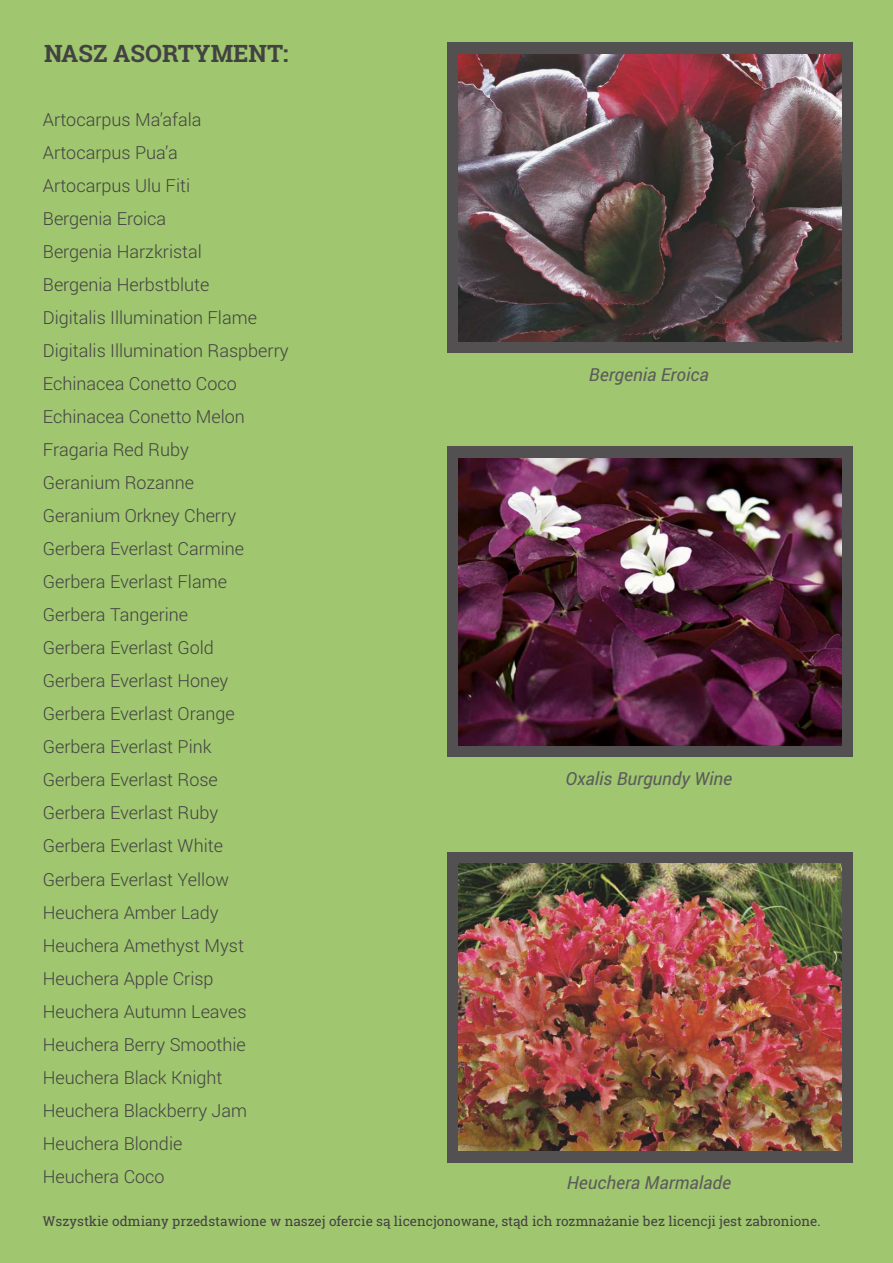
<style>
.page{position:relative;width:893px;height:1263px;background:#a0c66f}
.page>*{position:absolute;margin:0;border:0;box-sizing:border-box;transform-origin:0 0}
.t1{font:700 24px "Roboto Slab";color:#434242}
.t2{font:300 18px/33px "Roboto";color:#434242}
.t3{font:italic 18px "Roboto";color:#5b5b5b}
.t4{font:13.5px "Roboto Slab";color:#434242}
</style>
<div class="page">
<div style="left:447px;top:43px;width:405px;height:310px;background:#525050"></div>
<img style="left:458px;top:54px;width:383px;height:287px">
<div style="left:447px;top:447px;width:405px;height:310px;background:#525050"></div>
<img style="left:458px;top:458px;width:383px;height:287px">
<div style="left:447px;top:852px;width:405px;height:310px;background:#525050"></div>
<img style="left:458px;top:863px;width:383px;height:288px">
<h1 class="t1" style="left:44px;top:37px;width:246px">NASZ ASORTYMENT:</h1>
<p class="t2" style="left:43px;top:102px;width:247px">Artocarpus Ma’afala<br>Artocarpus Pua’a<br>Artocarpus Ulu Fiti<br>Bergenia Eroica<br>Bergenia Harzkristal<br>Bergenia Herbstblute<br>Digitalis Illumination Flame<br>Digitalis Illumination Raspberry<br>Echinacea Conetto Coco<br>Echinacea Conetto Melon<br>Fragaria Red Ruby<br>Geranium Rozanne<br>Geranium Orkney Cherry<br>Gerbera Everlast Carmine<br>Gerbera Everlast Flame<br>Gerbera Tangerine<br>Gerbera Everlast Gold<br>Gerbera Everlast Honey<br>Gerbera Everlast Orange<br>Gerbera Everlast Pink<br>Gerbera Everlast Rose<br>Gerbera Everlast Ruby<br>Gerbera Everlast White<br>Gerbera Everlast Yellow<br>Heuchera Amber Lady<br>Heuchera Amethyst Myst<br>Heuchera Apple Crisp<br>Heuchera Autumn Leaves<br>Heuchera Berry Smoothie<br>Heuchera Black Knight<br>Heuchera Blackberry Jam<br>Heuchera Blondie<br>Heuchera Coco</p>
<p class="t3" style="left:589px;top:362px;width:121px">Bergenia Eroica</p>
<p class="t3" style="left:565px;top:766px;width:168px">Oxalis Burgundy Wine</p>
<p class="t3" style="left:567px;top:1170px;width:166px">Heuchera Marmalade</p>
<p class="t4" style="left:43px;top:1212px;width:779px">Wszystkie odmiany przedstawione w naszej ofercie są licencjonowane, stąd ich rozmnażanie bez licencji jest zabronione.</p>
</div>
